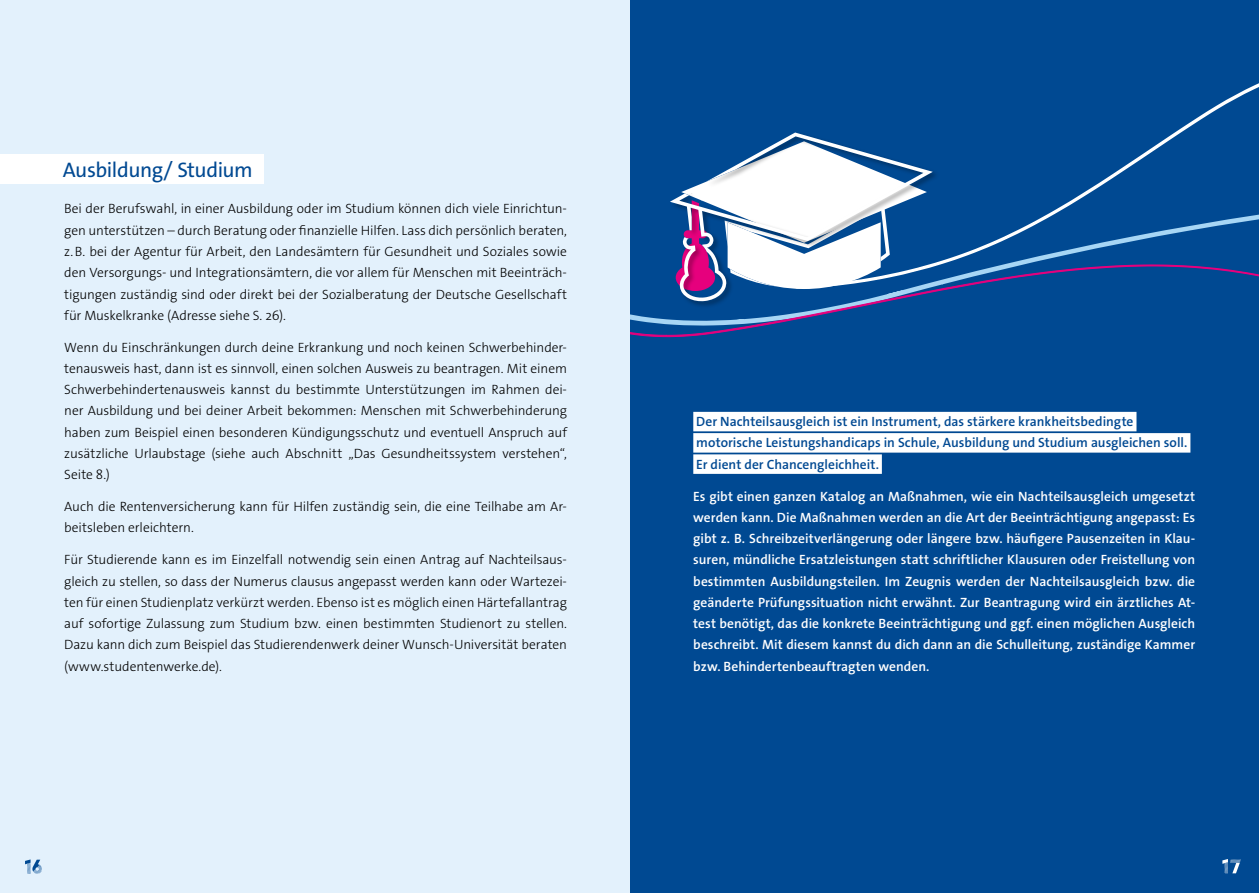
<style>
.page{position:relative;width:1259px;height:893px;background:#fff}
.page>*{position:absolute;margin:0;border:0;box-sizing:border-box;transform-origin:0 0}
.t1{font:21.15px "The Sans Os F";letter-spacing:-.025em;color:#004992}
.t2{font:300 13.5px/21.3px "The Sans Os F";letter-spacing:-.005em;color:#000;text-align:justify}
.t3{font:600 13.5px/21.3px "The Sans Os F";letter-spacing:.005em;color:#fff;text-align:justify}
.t4{font:600 13.5px/21.3px "The Sans Os F";color:#004992}
</style>
<div class="page">
<div style="left:629px;top:0;width:630px;height:893px;background:#004992"></div>
<div style="left:693px;top:412px;width:443px;height:19px;background:#fff"></div>
<div style="left:693px;top:433px;width:497px;height:20px;background:#fff"></div>
<div style="left:693px;top:454px;width:189px;height:20px;background:#fff"></div>
<svg style="left:629px;top:265px;width:321px;height:84px"></svg>
<div style="left:0;top:0;width:629px;height:893px;background:#e3f1fc"></div>
<div style="left:669px;top:131px;width:270px;height:178px;background:#000;opacity:.35"></div>
<svg style="left:670px;top:133px;width:268px;height:169px"></svg>
<svg style="left:790px;top:83px;width:469px;height:206px"></svg>
<div style="left:0;top:154px;width:264px;height:30px;background:#fff"></div>
<svg style="left:25px;top:859px;width:17px;height:15px"></svg>
<svg style="left:1222px;top:859px;width:18px;height:15px"></svg>
<h1 class="t1" style="left:63px;top:156px;width:192px">Ausbildung/ Studium</h1>
<p class="t2" style="left:64px;top:198px;width:504px">Bei der Berufswahl, in einer Ausbildung oder im Studium können dich viele Einrichtun&shy;gen unterstützen – durch Beratung oder finanzielle Hilfen. Lass dich persönlich beraten, z.B. bei der Agentur für Arbeit, den Landesämtern für Gesundheit und Soziales sowie den Versorgungs- und Integrationsämtern, die vor allem für Menschen mit Beeinträch&shy;tigungen zuständig sind oder direkt bei der Sozialberatung der Deutsche Gesellschaft für Muskelkranke (Adresse siehe S. 26).</p>
<p class="t2" style="left:64px;top:337px;width:504px">Wenn du Einschränkungen durch deine Erkrankung und noch keinen Schwerbehinder&shy;tenausweis hast, dann ist es sinnvoll, einen solchen Ausweis zu beantragen. Mit einem Schwerbehindertenausweis kannst du bestimmte Unterstützungen im Rahmen dei&shy;ner Ausbildung und bei deiner Arbeit bekommen: Menschen mit Schwerbehinderung haben zum Beispiel einen besonderen Kündigungsschutz und eventuell Anspruch auf zusätzliche Urlaubstage (siehe auch Abschnitt „Das Gesundheitssystem verstehen“, Seite 8.)</p>
<p class="t2" style="left:64px;top:496px;width:504px">Auch die Rentenversicherung kann für Hilfen zuständig sein, die eine Teilhabe am Ar&shy;beitsleben erleichtern.</p>
<p class="t2" style="left:64px;top:549px;width:504px">Für Studierende kann es im Einzelfall notwendig sein einen Antrag auf Nachteilsaus&shy;gleich zu stellen, so dass der Numerus clausus angepasst werden kann oder Wartezei&shy;ten für einen Studienplatz verkürzt werden. Ebenso ist es möglich einen Härtefallantrag auf sofortige Zulassung zum Studium bzw. einen bestimmten Studienort zu stellen.<br>Dazu kann dich zum Beispiel das Studierendenwerk deiner Wunsch-Universität beraten (www.studentenwerke.de).</p>
<p class="t4" style="left:696px;top:411px;width:493px">Der Nachteilsausgleich ist ein Instrument, das stärkere krankheitsbedingte motorische Leistungshandicaps in Schule, Ausbildung und Studium ausgleichen soll.<br>Er dient der Chancengleichheit.</p>
<p class="t3" style="left:693px;top:485px;width:503px">Es gibt einen ganzen Katalog an Maßnahmen, wie ein Nachteilsausgleich umgesetzt werden kann. Die Maßnahmen werden an die Art der Beeinträchtigung angepasst: Es gibt z. B. Schreibzeitverlängerung oder längere bzw. häufigere Pausenzeiten in Klau&shy;suren, mündliche Ersatzleistungen statt schriftlicher Klausuren oder Freistellung von bestimmten Ausbildungsteilen. Im Zeugnis werden der Nachteilsausgleich bzw. die geänderte Prüfungssituation nicht erwähnt. Zur Beantragung wird ein ärztliches At&shy;test benötigt, das die konkrete Beeinträchtigung und ggf. einen möglichen Ausgleich beschreibt. Mit diesem kannst du dich dann an die Schulleitung, zuständige Kammer bzw. Behindertenbeauftragten wenden.</p>
</div>
